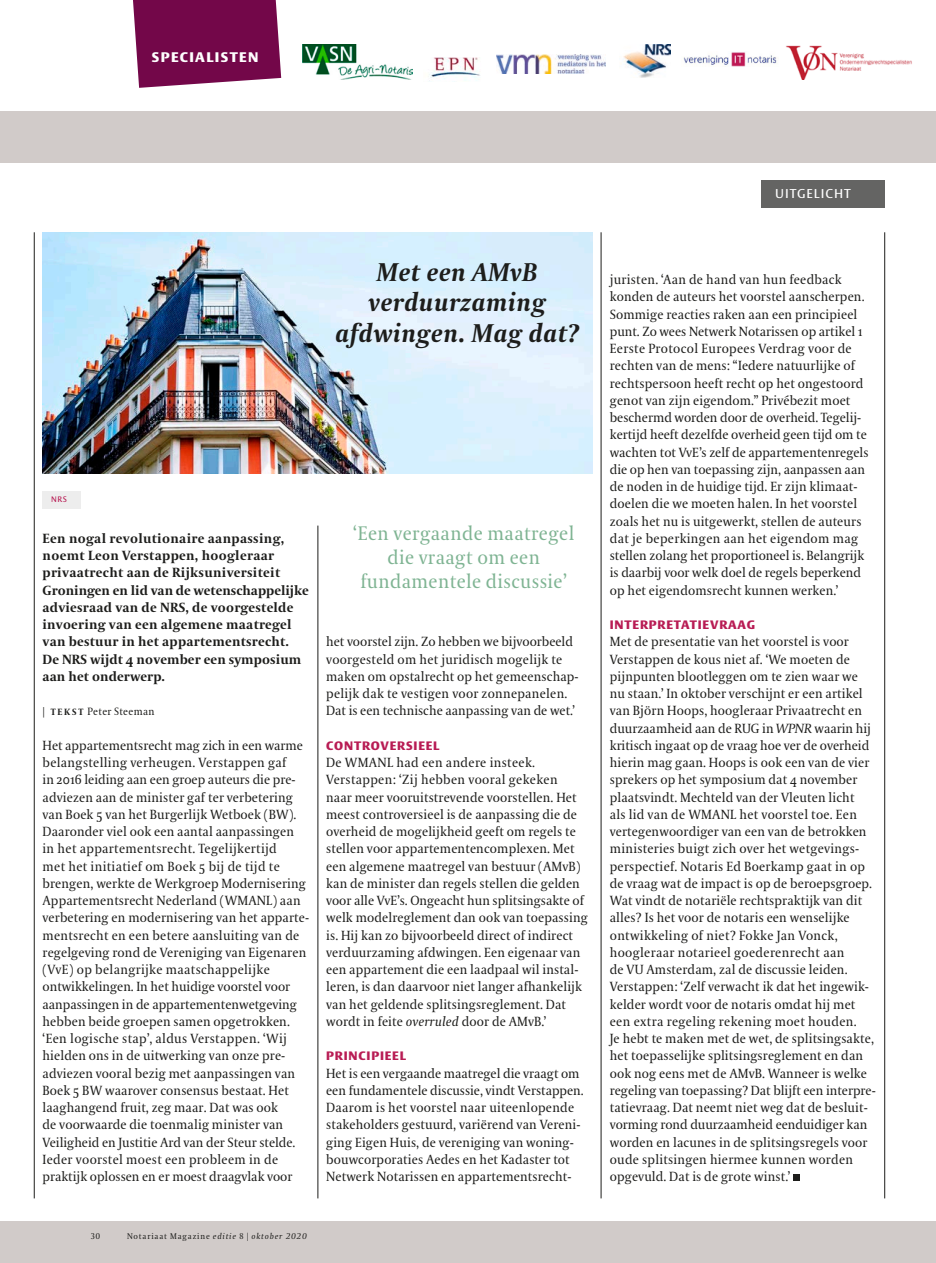
<style>
.page{position:relative;width:936px;height:1263px;background:#fff}
.page>*{position:absolute;margin:0;border:0;box-sizing:border-box;transform-origin:0 0}
.t1{font:italic 700 25.5px/30.6px "VPRO Coranto";letter-spacing:.02em;color:#1d1d1b;text-align:center}
.t2{font:19.5px/24px "VPRO Coranto";letter-spacing:.02em;color:#7fb493;text-align:center}
.t3{font:700 13.65px "VPRO Vesta";letter-spacing:.1em;color:#fff}
.t4{font:13.2px/17.2px "VPRO Coranto";letter-spacing:.01em;color:#1d1d1b}
.t5{font:700 13.2px/17.2px "VPRO Coranto";letter-spacing:.02em;color:#1d1d1b}
.t6{font:12.6px "VPRO Vesta";letter-spacing:.08em;color:#fff}
.t7{font:700 12px "VPRO Vesta";letter-spacing:.07em;color:#b81c54}
.t8{font:10.5px "VPRO Coranto";letter-spacing:.03em;color:#1d1d1b}
.t9{font:8.25px "VPRO Coranto";letter-spacing:.1em;color:#1d1d1b}
.t10{font:8.25px "VPRO Coranto Cn";color:#1d1d1b}
.t11{font:7.8px "VPRO Vesta";color:#b81c54}
.s1{font-weight:700;font-size:9px}
.s2{font-style:italic}
.s3{font-family:"VPRO Coranto Cn"}
</style>
<div class="page">
<div style="left:0;top:112px;width:935px;height:1151px;background:#d1cbc9"></div>
<img style="left:302px;top:45px;width:110px;height:35px">
<img style="left:429px;top:57px;width:51px;height:25px">
<img style="left:623px;top:45px;width:47px;height:32px">
<svg style="left:133px;top:0;width:148px;height:88px;background:#7f1d59"></svg>
<img style="left:496px;top:55px;width:109px;height:18px">
<img style="left:786px;top:45px;width:126px;height:34px">
<div style="left:0;top:163px;width:935px;height:1057px;background:#fff"></div>
<div style="left:761px;top:181px;width:123px;height:27px;background:#646463"></div>
<img style="left:683px;top:52px;width:94px;height:15px">
<img style="left:43px;top:232px;width:549px;height:242px">
<hr style="left:884px;top:232px;width:1px;height:966px;background:#1d1d1b">
<hr style="left:600px;top:232px;width:1px;height:966px;background:#1d1d1b">
<hr style="left:317px;top:526px;width:1px;height:672px;background:#1d1d1b">
<hr style="left:34px;top:232px;width:1px;height:966px;background:#1d1d1b">
<svg style="left:793px;top:1175px;width:6px;height:6px"></svg>
<div style="left:43px;top:491px;width:38px;height:17px;background:#ededed"></div>
<p class="t3" style="left:152px;top:51px;width:108px">SPECIALISTEN</p>
<p class="t6" style="left:775px;top:188px;width:77px">UITGELICHT</p>
<h1 class="t1" style="left:335px;top:256px;width:245px">Met een AMvB verduurzaming afdwingen. Mag dat?</h1>
<p class="t11" style="left:51px;top:496px;width:17px">NRS</p>
<p class="t5" style="left:43px;top:529px;width:268px">Een nogal revolutionaire aanpassing, noemt Leon Verstappen, hoogleraar privaatrecht aan de Rijksuniversiteit Groningen en lid van de wetenschappelijke adviesraad van de NRS, de voorgestelde invoering van een algemene maatregel van bestuur in het appartementsrecht.<br>De NRS wijdt 4 november een symposium aan het onderwerp.</p>
<p class="t8" style="left:43px;top:705px;width:113px">| <span class="s1">T E K S T</span> Peter Steeman</p>
<p class="t4" style="left:43px;top:737px;width:268px">Het appartementsrecht mag zich in een warme belangstelling verheugen. Verstappen gaf<br>in 2016 leiding aan een groep auteurs die pre&shy;adviezen aan de minister gaf ter verbetering van Boek 5 van het Burgerlijk Wetboek (BW).<br>Daaronder viel ook een aantal aanpassingen<br>in het appartementsrecht. Tegelijkertijd<br>met het initiatief om Boek 5 bij de tijd te brengen, werkte de Werkgroep Modernisering Appartementsrecht Nederland (WMANL) aan verbetering en modernisering van het apparte&shy;mentsrecht en een betere aansluiting van de regelgeving rond de Vereniging van Eigenaren (VvE) op belangrijke maatschappelijke ontwikkelingen. In het huidige voorstel voor aanpassingen in de appartementenwetgeving hebben beide groepen samen opgetrokken. ‘Een logische stap’, aldus Verstappen. ‘Wij hielden ons in de uitwerking van onze pre&shy;adviezen vooral bezig met aanpassingen van Boek 5 BW waarover consensus bestaat. Het laaghangend fruit, zeg maar. Dat was ook<br>de voorwaarde die toenmalig minister van Veiligheid en Justitie Ard van der Steur stelde.<br>Ieder voorstel moest een probleem in de praktijk oplossen en er moest draagvlak voor</p>
<h2 class="t2" style="left:353px;top:522px;width:222px">‘Een vergaande maatregel die vraagt om een fundamentele discussie’</h2>
<p class="t4" style="left:326px;top:633px;width:254px">het voorstel zijn. Zo hebben we bijvoorbeeld voorgesteld om het juridisch mogelijk te maken om opstalrecht op het gemeenschap&shy;pelijk dak te vestigen voor zonnepanelen.<br>Dat is een technische aanpassing van de wet.’</p>
<p class="t7" style="left:326px;top:740px;width:115px">CONTROVERSIEEL</p>
<p class="t4" style="left:326px;top:754px;width:263px">De WMANL had een andere insteek.<br>Verstappen: ‘Zij hebben vooral gekeken<br>naar meer vooruitstrevende voorstellen. Het meest controversieel is de aanpassing die de overheid de mogelijkheid geeft om regels te stellen voor appartementencomplexen. Met een algemene maatregel van bestuur (AMvB) kan de minister dan regels stellen die gelden voor alle VvE’s. Ongeacht hun splitsingsakte of welk modelreglement dan ook van toepassing is. Hij kan zo bijvoorbeeld direct of indirect verduurzaming afdwingen. Een eigenaar van een appartement die een laadpaal wil instal&shy;leren, is dan daarvoor niet langer afhankelijk van het geldende splitsingsreglement. Dat wordt in feite <span class="s2">overruled</span> door de AMvB.’</p>
<p class="t7" style="left:326px;top:1051px;width:81px">PRINCIPIEEL</p>
<p class="t4" style="left:326px;top:1064px;width:259px">Het is een vergaande maatregel die vraagt om een fundamentele discussie, vindt Verstappen.<br>Daarom is het voorstel naar uiteenlopende stakeholders gestuurd, variërend van Vereni&shy;ging Eigen Huis, de vereniging van woning&shy;bouwcorporaties Aedes en het Kadaster tot Netwerk Notarissen en appartementsrecht-</p>
<p class="t10" style="left:91px;top:1231px;width:11px">30</p>
<p class="t9" style="left:127px;top:1231px;width:181px">Notariaat Magazine <span class="s2">editie</span> <span class="s3">8 |</span> <span class="s2">oktober 2020</span></p>
<p class="t4" style="left:609px;top:271px;width:260px">juristen. ‘Aan de hand van hun feedback konden de auteurs het voorstel aanscherpen.<br>Sommige reacties raken aan een principieel punt. Zo wees Netwerk Notarissen op artikel 1<br>Eerste Protocol Europees Verdrag voor de rechten van de mens: “Iedere natuurlijke of rechtspersoon heeft recht op het ongestoord genot van zijn eigendom.” Privébezit moet beschermd worden door de overheid. Tegelij&shy;kertijd heeft dezelfde overheid geen tijd om te wachten tot VvE’s zelf de appartementenregels die op hen van toepassing zijn, aanpassen aan de noden in de huidige tijd. Er zijn klimaat&shy;doelen die we moeten halen. In het voorstel zoals het nu is uitgewerkt, stellen de auteurs dat je beperkingen aan het eigendom mag stellen zolang het proportioneel is. Belangrijk is daarbij voor welk doel de regels beperkend op het eigendomsrecht kunnen werken.’</p>
<p class="t7" style="left:609px;top:620px;width:147px">INTERPRETATIEVRAAG</p>
<p class="t4" style="left:609px;top:633px;width:267px">Met de presentatie van het voorstel is voor Verstappen de kous niet af. ‘We moeten de pijnpunten blootleggen om te zien waar we nu staan.’ In oktober verschijnt er een artikel van Björn Hoops, hoogleraar Privaatrecht en duurzaamheid aan de RUG in <span class="s2">WPNR</span> waarin hij kritisch ingaat op de vraag hoe ver de overheid hierin mag gaan. Hoops is ook een van de vier sprekers op het symposium dat 4 november plaatsvindt. Mechteld van der Vleuten licht<br>als lid van de WMANL het voorstel toe. Een vertegenwoordiger van een van de betrokken ministeries buigt zich over het wetgevings&shy;perspectief. Notaris Ed Boerkamp gaat in op de vraag wat de impact is op de beroepsgroep.<br>Wat vindt de notariële rechtspraktijk van dit alles? Is het voor de notaris een wenselijke ontwikkeling of niet? Fokke Jan Vonck, hoogleraar notarieel goederenrecht aan<br>de VU Amsterdam, zal de discussie leiden.<br>Verstappen: ‘Zelf verwacht ik dat het ingewik&shy;kelder wordt voor de notaris omdat hij met een extra regeling rekening moet houden.<br>Je hebt te maken met de wet, de splitsingsakte, het toepasselijke splitsingsreglement en dan ook nog eens met de AMvB. Wanneer is welke regeling van toepassing? Dat blijft een interpre&shy;tatievraag. Dat neemt niet weg dat de besluit&shy;vorming rond duurzaamheid eenduidiger kan worden en lacunes in de splitsingsregels voor oude splitsingen hiermee kunnen worden opgevuld. Dat is de grote winst.’</p>
</div>
